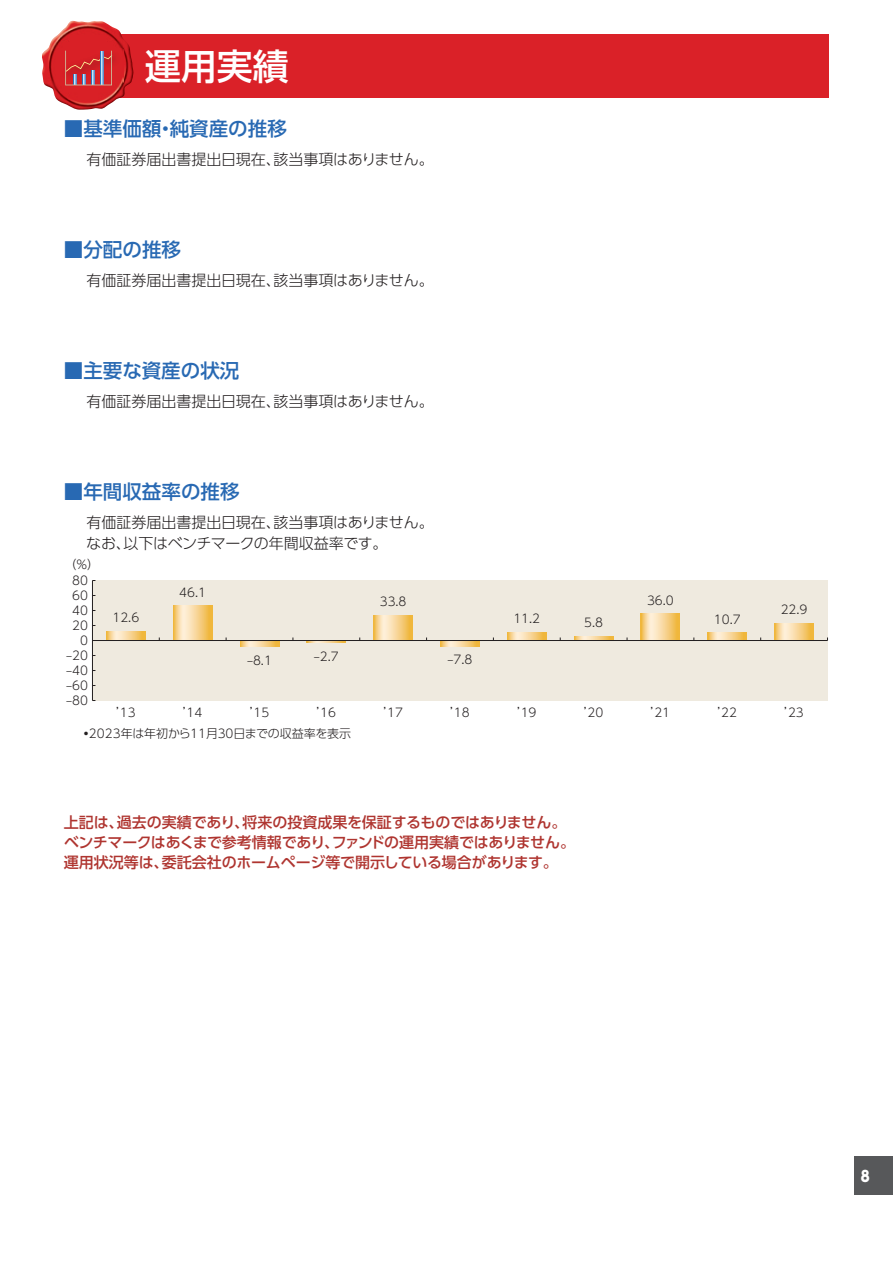
<style>
.page{position:relative;width:893px;height:1263px;background:#fff}
.page>*{position:absolute;margin:0;border:0;box-sizing:border-box;transform-origin:0 0}
.t1{font:500 36px "UD Shin Go Pro";color:#fff}
.t2{font:500 19.5px "UD Shin Go Pro";color:#2869b3}
.t3{font:300 15px/21px "UD Shin Go Pro";color:#231f20}
.t4{font:500 15px/20.2px "UD Shin Go Pro";letter-spacing:-.01em;color:#af3530}
.t5{font:800 15px "UD Shin Go Pro";color:#fff;scale:.9 1}
.t6{font:300 12px "UD Shin Go Pro";color:#231f20}
.s1{font-weight:700}
</style>
<div class="page">
<div style="left:855px;top:1157px;width:38px;height:38px;background:#57585a"></div>
<div style="left:83px;top:34px;width:740px;height:64px;background:#da2128"></div>
<hr style="left:825px;top:34px;width:4px;height:64px;background:#da2128">
<img style="left:42px;top:21px;width:92px;height:89px">
<img style="left:59px;top:48px;width:64px;height:35px">
<svg style="left:65px;top:51px;width:47px;height:34px"></svg>
<div style="left:92px;top:580px;width:735px;height:120px;background:#efeadf"></div>
<svg style="left:106px;top:631px;width:39px;height:9px"></svg>
<svg style="left:173px;top:606px;width:39px;height:34px"></svg>
<svg style="left:240px;top:641px;width:39px;height:6px"></svg>
<svg style="left:307px;top:641px;width:39px;height:1px"></svg>
<svg style="left:374px;top:615px;width:39px;height:25px"></svg>
<svg style="left:440px;top:641px;width:39px;height:5px"></svg>
<svg style="left:507px;top:632px;width:39px;height:8px"></svg>
<svg style="left:574px;top:636px;width:39px;height:4px"></svg>
<svg style="left:641px;top:613px;width:39px;height:27px"></svg>
<svg style="left:708px;top:632px;width:39px;height:8px"></svg>
<svg style="left:775px;top:623px;width:39px;height:17px"></svg>
<hr style="left:92px;top:640px;width:735px;height:1px;background:#231f20">
<hr style="left:92px;top:580px;width:1px;height:120px;background:#231f20">
<h1 class="t1" style="left:145px;top:37px;width:145px">運用実績</h1>
<h2 class="t2" style="left:64px;top:112px;width:224px">■基準価額・純資産の推移</h2>
<p class="t3" style="left:86px;top:148px;width:349px">有価証券届出書提出日現在、該当事項はありません。</p>
<h2 class="t2" style="left:64px;top:233px;width:119px">■分配の推移</h2>
<p class="t3" style="left:86px;top:269px;width:349px">有価証券届出書提出日現在、該当事項はありません。</p>
<h2 class="t2" style="left:64px;top:354px;width:177px">■主要な資産の状況</h2>
<p class="t3" style="left:86px;top:390px;width:349px">有価証券届出書提出日現在、該当事項はありません。</p>
<h2 class="t2" style="left:64px;top:475px;width:177px">■年間収益率の推移</h2>
<p class="t3" style="left:86px;top:511px;width:349px">有価証券届出書提出日現在、該当事項はありません。なお、以下はベンチマークの年間収益率です。</p>
<p class="t6" style="left:64px;top:554px;width:36px">（％）</p>
<p class="t6" style="left:72px;top:571px;width:17px">80</p>
<p class="t6" style="left:72px;top:586px;width:17px">60</p>
<p class="t6" style="left:72px;top:601px;width:17px">40</p>
<p class="t6" style="left:72px;top:616px;width:17px">20</p>
<p class="t6" style="left:80px;top:631px;width:9px">0</p>
<p class="t6" style="left:66px;top:646px;width:23px">‒20</p>
<p class="t6" style="left:66px;top:661px;width:23px">‒40</p>
<p class="t6" style="left:66px;top:676px;width:23px">‒60</p>
<p class="t6" style="left:112px;top:608px;width:28px">12.6</p>
<p class="t6" style="left:179px;top:583px;width:28px">46.1</p>
<p class="t6" style="left:247px;top:650px;width:26px">‒8.1</p>
<p class="t6" style="left:314px;top:646px;width:26px">‒2.7</p>
<p class="t6" style="left:380px;top:592px;width:28px">33.8</p>
<p class="t6" style="left:447px;top:650px;width:26px">‒7.8</p>
<p class="t6" style="left:513px;top:609px;width:28px">11.2</p>
<p class="t6" style="left:584px;top:613px;width:20px">5.8</p>
<p class="t6" style="left:647px;top:590px;width:28px">36.0</p>
<p class="t6" style="left:714px;top:609px;width:28px">10.7</p>
<p class="t6" style="left:781px;top:600px;width:28px">22.9</p>
<p class="t6" style="left:66px;top:691px;width:23px">‒80</p>
<p class="t6" style="left:116px;top:703px;width:21px">’13</p>
<p class="t6" style="left:183px;top:703px;width:21px">’14</p>
<p class="t6" style="left:250px;top:703px;width:21px">’15</p>
<p class="t6" style="left:317px;top:703px;width:21px">’16</p>
<p class="t6" style="left:383px;top:703px;width:21px">’17</p>
<p class="t6" style="left:450px;top:703px;width:21px">’18</p>
<p class="t6" style="left:517px;top:703px;width:21px">’19</p>
<p class="t6" style="left:584px;top:703px;width:21px">’20</p>
<p class="t6" style="left:651px;top:703px;width:21px">’21</p>
<p class="t6" style="left:717px;top:703px;width:21px">’22</p>
<p class="t6" style="left:784px;top:703px;width:21px">’23</p>
<p class="t6" style="left:80px;top:724px;width:272px"><span class="s1">・</span>2023年は年初から11月30日までの収益率を表示</p>
<p class="t4" style="left:64px;top:811px;width:513px">上記は、過去の実績であり、将来の投資成果を保証するものではありません。ベンチマークはあくまで参考情報であり、ファンドの運用実績ではありません。運用状況等は、委託会社のホームページ等で開示している場合があります。</p>
<p class="t5" style="left:861px;top:1163px;width:11px">8</p>
</div>
